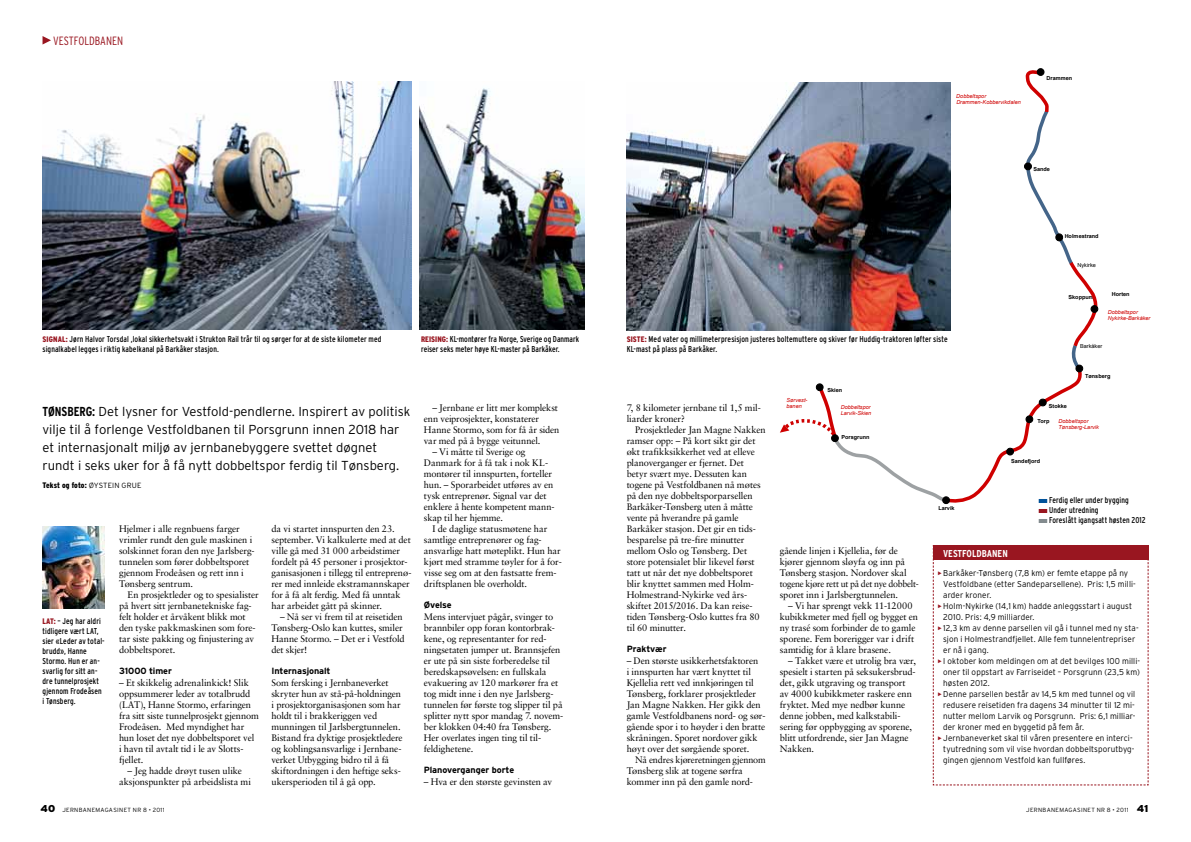
<style>
.page{position:relative;width:1191px;height:842px;background:#fff}
.page>*{position:absolute;margin:0;border:0;box-sizing:border-box;transform-origin:0 0}
.t1{font:300 13px/18px "Interstate";color:#000}
.t2{font:300 condensed 12px "Interstate";color:#991620}
.t3{font:700 condensed 10px "Interstate";color:#fff}
.t4{font:9.5px/11px "Sabon";letter-spacing:-.01em;color:#000}
.t5{font:9.5px/11px "Sabon";letter-spacing:-.01em;color:#000;scale:.96 1}
.t6{font:700 9px "Interstate";letter-spacing:-.01em;color:#000}
.t7{font:300 8.5px/11px "Interstate";letter-spacing:.01em;color:#000;scale:.95 1}
.t8{font:condensed 8.5px/10px "Interstate";letter-spacing:.01em;color:#000;scale:.95 1}
.t9{font:900 condensed 8px "Interstate";letter-spacing:.01em;color:#000}
.t10{font:300 7.5px "Interstate";color:#000}
.t11{font:300 6px "Interstate";letter-spacing:.055em;color:#000}
.t12{font:italic 5.5px/6.4px "Arial";color:#cf0000}
.t13{font:700 5.5px "Arial";letter-spacing:-.005em;color:#000}
.t14{font:5.5px "Arial";color:#000}
.s1{font-weight:900;font-size:8px;color:#991620}
.s2{font-weight:700;font-stretch:condensed}
.s3{font-weight:300;font-stretch:normal;font-size:7.5px}
.s4{font-weight:900;font-size:10px}
</style>
<div class="page">
<svg style="left:43px;top:36px;width:8px;height:9px"></svg>
<img style="left:43px;top:81px;width:368px;height:248px">
<img style="left:626px;top:105px;width:154px;height:225px">
<img style="left:419px;top:88px;width:165px;height:241px">
<img style="left:43px;top:526px;width:62px;height:82px">
<svg style="left:780px;top:68px;width:318px;height:445px"></svg>
<svg style="left:1038px;top:519px;width:9px;height:4px"></svg>
<svg style="left:933px;top:545px;width:215px;height:240px"></svg>
<p class="t2" style="left:53px;top:34px;width:49px">VESTFOLDBANEN</p>
<p class="t8" style="left:43px;top:334px;width:358px"><span class="s1">SIGNAL:</span> Jørn Halvor Torsdal ,lokal sikkerhetsvakt i Strukton Rail trår til og sørger for at de siste kilometer med signalkabel legges i riktig kabelkanal på Barkåker stasjon.</p>
<p class="t8" style="left:421px;top:334px;width:168px"><span class="s1">REISING:</span> KL-montører fra Norge, Sverige og Danmark reiser seks meter høye KL-master på Barkåker.</p>
<p class="t1" style="left:43px;top:402px;width:369px"><span class="s2">TØNSBERG:</span> Det lysner for Vestfold-pendlerne. I nspirert av politisk vilje til å forlenge Vestfoldbanen til Porsgrunn innen 2018 har et internasjonalt miljø av jernbanebyggere svettet døgnet rundt i seks uker for å få nytt dobbeltspor ferdig til Tønsberg.</p>
<p class="t9" style="left:43px;top:481px;width:62px">Tekst og foto: <span class="s3">ØYSTEIN</span></p>
<p class="t10" style="left:122px;top:481px;width:20px">GRUE</p>
<p class="t8" style="left:43px;top:616px;width:67px"><span class="s1">LAT:</span> – Jeg har aldri tidligere vært LAT, sier «Leder av total&shy;brudd», Hanne<br>Stormo. Hun er an&shy;svarlig for sitt an&shy;dre tunnelprosjekt gjennom Frodeåsen i Tønsberg.</p>
<p class="t4" style="left:119px;top:523px;width:137px">Hjelmer i alle regnbuens farger vrimler rundt den gule maskinen i solskinnet foran den nye Jarlsberg&shy;tunnelen som fører dobbeltsporet gjennom Frodeåsen og rett inn i<br>Tønsberg sentrum.</p>
<p class="t4" style="left:119px;top:589px;width:141px;text-indent:9px">En prosjektleder og to spesialister på hvert sitt jernbanetekniske fag&shy;felt holder et årvåkent blikk mot den tyske pakkmaskinen som fore&shy;tar siste pakking og finjustering av dobbeltsporet.</p>
<p class="t6" style="left:119px;top:666px;width:54px">31000 timer</p>
<p class="t4" style="left:119px;top:677px;width:141px">– Et skikkelig adrenalinkick! Slik oppsummerer leder av totalbrudd (LAT), Hanne Stormo, erfaringen fra sitt siste tunnelprosjekt gjennom<br>Frodeåsen. Med myndighet har hun loset det nye dobbeltsporet vel i havn til avtalt tid i le av Slotts&shy;fjellet.</p>
<p class="t4" style="left:119px;top:765px;width:133px;text-align:center">– Jeg hadde drøyt tusen ulike aksjonspunkter på arbeidslista mi</p>
<p class="t11" style="left:41px;top:807px;width:126px"><span class="s4">40</span> jernbanemagasinet NR 8 • 2011</p>
<p class="t4" style="left:271px;top:523px;width:141px">da vi startet innspurten den 23. september. Vi kalkulerte med at det ville gå med 31 000 arbeidstimer fordelt på 45 personer i prosjektor&shy;ganisasjonen i tillegg til entreprenø&shy;rer med innleide ekstramannskaper for å få alt ferdig. Med få unntak har arbeidet gått på skinner.</p>
<p class="t4" style="left:271px;top:611px;width:135px;text-indent:9px">– Nå ser vi frem til at reisetiden<br>Tønsberg-Oslo kan kuttes, smiler<br>Hanne Stormo. – Det er i Vestfold det skjer!</p>
<p class="t6" style="left:271px;top:666px;width:61px">Internasjonalt</p>
<p class="t4" style="left:271px;top:677px;width:133px">Som fersking i Jernbaneverket skryter hun av stå-på-holdningen i prosjektorganisasjonen som har holdt til i brakkeriggen ved munningen til Jarlsbergtunnelen.<br>Bistand fra dyktige prosjektledere og koblingsansvarlige i Jernbane&shy;verket Utbygging bidro til å få skiftordningen i den heftige seks&shy;ukersperioden til å gå opp.</p>
<p class="t4" style="left:424px;top:402px;width:137px;text-indent:9px">– Jernbane er litt mer komplekst enn veiprosjekter, konstaterer<br>Hanne Stormo, som for få år siden var med på å bygge veitunnel.</p>
<p class="t4" style="left:424px;top:446px;width:132px;text-indent:9px">– Vi måtte til Sverige og<br>Danmark for å få tak i nok KL&shy;montører til innspurten, forteller hun. – Sporarbeidet utføres av en tysk entreprenør. Signal var det enklere å hente kompetent mann&shy;skap til her hjemme.</p>
<p class="t4" style="left:424px;top:523px;width:139px;text-indent:9px">I de daglige statusmøtene har samtlige entreprenører og fag&shy;ansvarlige hatt møteplikt. Hun har kjørt med stramme tøyler for å for&shy;visse seg om at den fastsatte frem&shy;driftsplanen ble overholdt.</p>
<p class="t6" style="left:424px;top:600px;width:29px">Øvelse</p>
<p class="t4" style="left:424px;top:611px;width:141px">Mens intervjuet pågår, svinger to brannbiler opp foran kontorbrak&shy;kene, og representanter for red&shy;ningsetaten jumper ut. Brannsjefen er ute på sin siste forberedelse til beredskapsøvelsen: en fullskala evakuering av 120 markører fra et tog midt inne i den nye Jarlsberg&shy;tunnelen før første tog slipper til på splitter nytt spor mandag 7. novem&shy;ber klokken 04:40 fra Tønsberg.<br>Her overlates ingen ting til til&shy;feldighetene.</p>
<p class="t6" style="left:424px;top:765px;width:92px">Planoverganger borte</p>
<p class="t4" style="left:424px;top:776px;width:130px">– Hva er den største gevinsten av</p>
<p class="t12" style="left:956px;top:92px;width:66px">Dobbeltspor<br>Drammen-Kobbervikdalen</p>
<p class="t13" style="left:1046px;top:74px;width:27px">Drammen</p>
<p class="t8" style="left:626px;top:334px;width:339px"><span class="s1">SISTE:</span> Med vater og millimeterpresisjon justeres boltemuttere og skiver før Huddig-traktoren løfter siste<br>KL-mast på plass på Barkåker.</p>
<p class="t13" style="left:827px;top:387px;width:16px">Skien</p>
<p class="t13" style="left:1033px;top:166px;width:18px">Sande</p>
<p class="t13" style="left:1064px;top:233px;width:35px">Holmestrand</p>
<p class="t14" style="left:1077px;top:262px;width:20px">Nykirke</p>
<p class="t13" style="left:1068px;top:293px;width:27px">Skoppum</p>
<p class="t13" style="left:1111px;top:290px;width:19px">Horten</p>
<p class="t12" style="left:1107px;top:309px;width:44px">Dobbeltspor<br>Nykirke-Barkåker</p>
<p class="t14" style="left:1080px;top:342px;width:24px">Barkåker</p>
<p class="t13" style="left:1085px;top:372px;width:27px">Tønsberg</p>
<p class="t4" style="left:626px;top:402px;width:135px">7, 8 kilometer jernbane til 1,5 mil&shy;liarder kroner?</p>
<p class="t4" style="left:626px;top:424px;width:140px;text-indent:9px">Prosjektleder Jan Magne Nakken ramser opp: – På kort sikt gir det økt trafikksikkerhet ved at elleve planoverganger er fjernet. Det betyr svært mye. Dessuten kan togene på Vestfoldbanen nå møtes på den nye dobbeltsporparsellen<br>Barkåker-Tønsberg uten å måtte vente på hverandre på gamle<br>Barkåker stasjon. Det gir en tids&shy;besparelse på tre-fire minutter mellom Oslo og Tønsberg. Det store potensialet blir likevel først tatt ut når det nye dobbeltsporet blir knyttet sammen med Holm-<br>Holmestrand-Nykirke ved års&shy;skiftet 2015/2016. Da kan reise&shy;tiden Tønsberg-Oslo kuttes fra 80 til 60 minutter.</p>
<p class="t6" style="left:626px;top:644px;width:41px">Praktvær</p>
<p class="t4" style="left:626px;top:655px;width:140px">– Den største usikkerhetsfaktoren<br>i innspurten har vært knyttet til Kjellelia rett ved innkjøringen til Tønsberg, forklarer prosjektleder Jan Magne Nakken. Her gikk den gamle Vestfoldbanens nord- og sør&shy;gående spor i to høyder i den bratte skråningen. Sporet nordover gikk høyt over det sørgående sporet.</p>
<p class="t5" style="left:626px;top:754px;width:146px;text-indent:9px">Nå endres kjøreretningen gjennom<br>Tønsberg slik at togene sørfra kommer inn på den gamle nord-</p>
<p class="t12" style="left:786px;top:397px;width:22px">Sørvest&shy;banen</p>
<p class="t12" style="left:841px;top:404px;width:32px">Dobbeltspor<br>Larvik-Skien</p>
<p class="t13" style="left:841px;top:434px;width:30px">Porsgrunn</p>
<p class="t4" style="left:780px;top:545px;width:140px">gående linjen i Kjellelia, før de kjører gjennom sløyfa og inn på Tønsberg stasjon. Nordover skal togene kjøre rett ut på det nye dobbelt&shy;sporet inn i Jarlsbergtunnelen.</p>
<p class="t4" style="left:780px;top:600px;width:140px;text-indent:9px">– Vi har sprengt vekk 11-12000 kubikkmeter med fjell og bygget en ny trasé som forbinder de to gamle sporene. Fem borerigger var i drift samtidig for å klare brasene.</p>
<p class="t4" style="left:780px;top:655px;width:138px;text-indent:9px">– Takket være et utrolig bra vær, spesielt i starten på seksukersbrud&shy;det, gikk utgraving og transport av 4000 kubikkmeter raskere enn fryktet. Med mye nedbør kunne denne jobben, med kalkstabili&shy;sering før oppbygging av sporene, blitt utfordrende, sier Jan Magne<br>Nakken.</p>
<p class="t13" style="left:1048px;top:403px;width:20px">Stokke</p>
<p class="t13" style="left:938px;top:504px;width:18px">Larvik</p>
<p class="t13" style="left:1037px;top:417px;width:13px">Torp</p>
<p class="t12" style="left:1058px;top:418px;width:42px">Dobbeltspor<br>Tønsberg-Larvik</p>
<p class="t13" style="left:1011px;top:458px;width:31px">Sandefjord</p>
<p class="t8" style="left:1049px;top:495px;width:103px">Ferdig eller under bygging<br>Under utredning<br>Foreslått igangsatt høsten 2012</p>
<p class="t3" style="left:943px;top:548px;width:66px">VESTFOLDBANEN</p>
<p class="t7" style="left:943px;top:568px;width:209px">Barkåker-Tønsberg (7,8 km) er femte etappe på ny Vestfoldbane (etter Sandeparsellene). Pris: 1,5 milli&shy;arder kroner.<br>Holm-Nykirke (14,1 km) hadde anleggsstart i august 2010. Pris: 4,9 milliarder.<br>12,3 km av denne parsellen vil gå i tunnel med ny sta&shy;sjon i Holmestrandfjellet. Alle fem tunnelentrepriser er nå i gang.<br>I oktober kom meldingen om at det bevilges 100 milli&shy;oner til oppstart av Farriseidet – Porsgrunn (23,5 km) høsten 2012.<br>Denne parsellen består av 14,5 km med tunnel og vil redusere reisetiden fra dagens 34 minutter til 12 mi&shy;nutter mellom Larvik og Porsgrunn. Pris: 6,1 milliar&shy;der kroner med en byggetid på fem år.<br>Jernbaneverket skal til våren presentere en interci&shy;tyutredning som vil vise hvordan dobbeltsporutbyg&shy;gingen gjennom Vestfold kan fullføres.</p>
<p class="t11" style="left:1026px;top:807px;width:124px">jernbanemagasinet NR 8 • 2011 <span class="s4">41</span></p>
</div>
